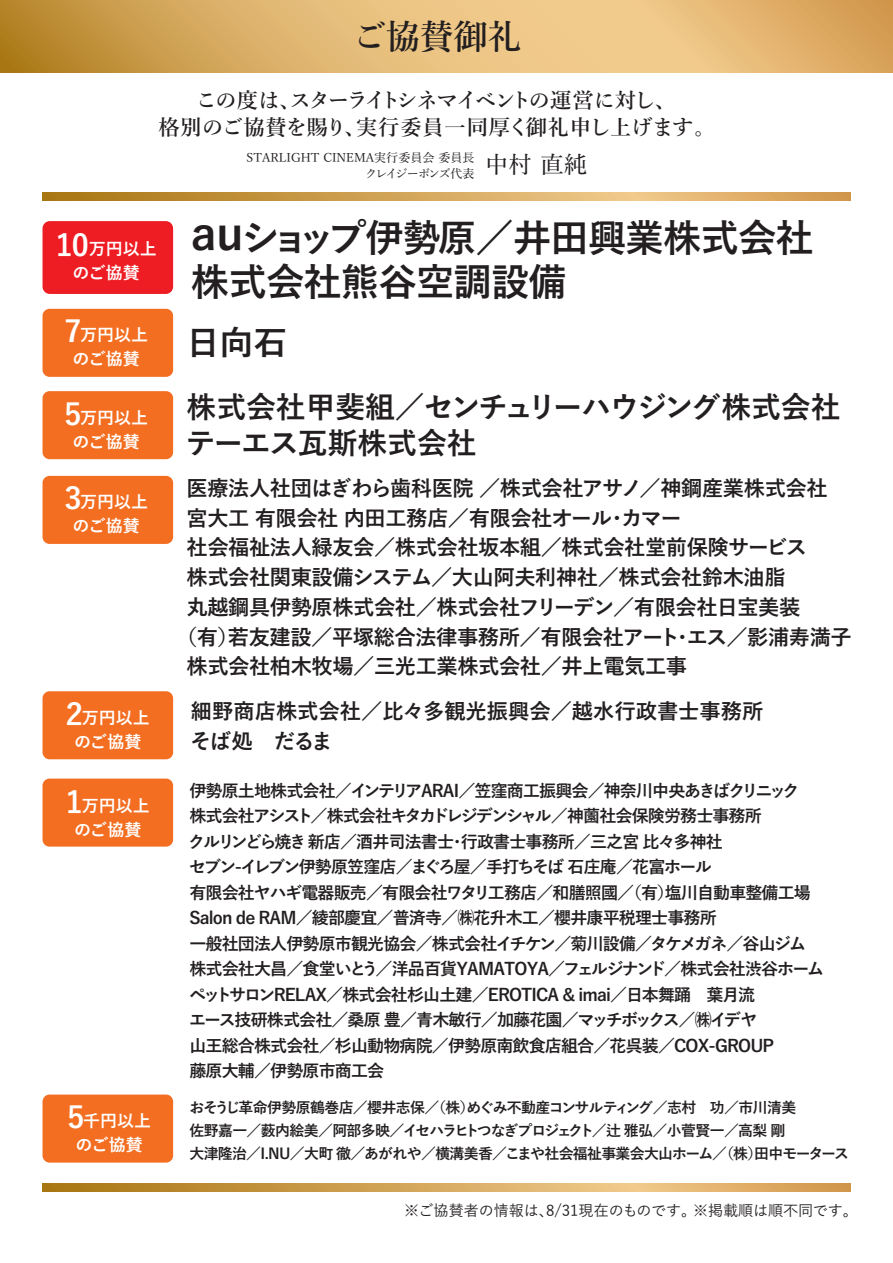
<style>
.page{position:relative;width:893px;height:1263px;background:#fff}
.page>*{position:absolute;margin:0;border:0;box-sizing:border-box;transform-origin:0 0}
.t1{font:700 38.25px/43.7px "Yu Go";letter-spacing:-.02em;color:#231f20}
.t2{font:600 34.05px "Yu Min";color:#231f20}
.t3{font:700 34.05px "Yu Go";color:#231f20}
.t4{font:700 29.7px/36px "Yu Go";color:#231f20}
.t5{font:700 21.3px "Yu Go";letter-spacing:-.02em;color:#231f20}
.t6{font:600 21.3px/27.5px "Yu Min";letter-spacing:-.035em;color:#231f20;text-align:center}
.t7{font:700 21.3px/29.2px "Yu Go";color:#231f20}
.t8{font:700 16.95px/25.5px "Yu Go";letter-spacing:-.05em;color:#231f20}
.t9{font:700 16.95px/24px "Yu Go";color:#fff;text-align:center}
.t10{font:500 15px "Yu Go";letter-spacing:-.005em;color:#231f20}
.t11{font:700 14.85px/23.4px "Yu Go";letter-spacing:-.045em;color:#231f20}
.t12{font:500 12px/15.6px "Yu Min";color:#231f20}
.s1{font-size:29.7px}
.s2{font-size:44.7px}
</style>
<div class="page">
<svg style="left:0;top:0;width:893px;height:72px;background:#deb26c"></svg>
<svg style="left:43px;top:192px;width:807px;height:9px;background:#d0a255"></svg>
<svg style="left:43px;top:1183px;width:807px;height:9px;background:#d0a255"></svg>
<div style="left:43px;top:221px;width:130px;height:73px;background:#ee1d23;border-radius:7px"></div>
<div style="left:43px;top:391px;width:130px;height:68px;background:#f36e21;border-radius:7px"></div>
<div style="left:43px;top:476px;width:130px;height:68px;background:#f36e21;border-radius:7px"></div>
<div style="left:43px;top:691px;width:130px;height:68px;background:#f36e21;border-radius:7px"></div>
<div style="left:43px;top:309px;width:130px;height:68px;background:#f36e21;border-radius:7px"></div>
<div style="left:43px;top:778px;width:130px;height:69px;background:#f36e21;border-radius:7px"></div>
<div style="left:43px;top:1094px;width:130px;height:68px;background:#f36e21;border-radius:7px"></div>
<h2 class="t2" style="left:353px;top:17px;width:171px">ご協賛御礼</h2>
<p class="t6" style="left:158px;top:87px;width:559px">この度は、スターライトシネマイベントの運営に対し、<br>格別のご協賛を賜り、実行委員一同厚く御礼申し上げます。</p>
<p class="t12" style="left:365px;top:149px;width:224px;text-indent:-118px">STARLIGHT CINEMA実行委員会 委員長<br>クレイジーボンズ代表 <sup>中村</sup> <sup>直純</sup></p>
<p class="t9" style="left:56px;top:237px;width:102px"><span class="s1">10</span>万円以上のご協賛</p>
<h1 class="t1" style="left:191px;top:217px;width:624px"><span class="s2">au</span>ショップ伊勢原／井田興業株式会社株式会社熊谷空調設備</h1>
<p class="t9" style="left:64px;top:323px;width:85px"><span class="s1">7</span>万円以上のご協賛</p>
<h2 class="t3" style="left:186px;top:324px;width:103px">日向石</h2>
<p class="t9" style="left:64px;top:406px;width:85px"><span class="s1">5</span>万円以上のご協賛</p>
<p class="t9" style="left:64px;top:490px;width:85px"><span class="s1">3</span>万円以上のご協賛</p>
<p class="t9" style="left:66px;top:706px;width:85px"><span class="s1">2</span>万円以上のご協賛</p>
<h3 class="t4" style="left:186px;top:390px;width:656px">株式会社甲斐組／センチュリーハウジング株式会社テーエス瓦斯株式会社</h3>
<p class="t5" style="left:187px;top:476px;width:642px">医療法人社団はぎわら歯科医院 ／株式会社アサノ／神鋼産業株式会社</p>
<p class="t5" style="left:187px;top:506px;width:497px">宮大工 有限会社 内田工務店／有限会社オール・カマー</p>
<p class="t5" style="left:187px;top:536px;width:622px">社会福祉法人緑友会／株式会社坂本組／株式会社堂前保険サービス</p>
<p class="t5" style="left:187px;top:565px;width:601px">株式会社関東設備システム／大山阿夫利神社／株式会社鈴木油脂</p>
<p class="t5" style="left:187px;top:595px;width:615px">丸越鋼具伊勢原株式会社／株式会社フリーデン／有限会社日宝美装</p>
<p class="t5" style="left:176px;top:625px;width:677px">（有）若友建設／平塚総合法律事務所／有限会社アート・エス／影浦寿満子</p>
<p class="t5" style="left:187px;top:655px;width:502px">株式会社柏木牧場／三光工業株式会社／井上電気工事</p>
<p class="t7" style="left:190px;top:697px;width:575px">細野商店株式会社／比々多観光振興会／越水行政書士事務所そば処　だるま</p>
<p class="t9" style="left:66px;top:794px;width:85px"><span class="s1">1</span>万円以上のご協賛</p>
<p class="t8" style="left:188px;top:778px;width:637px">伊勢原土地株式会社／インテリアARAI／笠窪商工振興会／神奈川中央あきばクリニック<br>株式会社アシスト／株式会社キタカドレジデンシャル／神薗社会保険労務士事務所<br>クルリンどら焼き 新店／酒井司法書士・行政書士事務所／三之宮 比々多神社<br>セブン-イレブン伊勢原笠窪店／まぐろ屋／手打ちそば 石庄庵／花富ホール<br>有限会社ヤハギ電器販売／有限会社ワタリ工務店／和膳照國／（有）塩川自動車整備工場Salon de RAM／綾部慶宜／普済寺／㈱花升木工／櫻井康平税理士事務所<br>一般社団法人伊勢原市観光協会／株式会社イチケン／菊川設備／タケメガネ／谷山ジム株式会社大昌／食堂いとう／洋品百貨YAMATOYA／フェルジナンド／株式会社渋谷ホームペットサロンRELAX／株式会社杉山土建／EROTICA &amp; imai／日本舞踊　葉月流<br>エース技研株式会社／桑原 豊／青木敏行／加藤花園／マッチボックス／㈱イデヤ<br>山王総合株式会社／杉山動物病院／伊勢原南飲食店組合／花呉装／COX-GROUP<br>藤原大輔／伊勢原市商工会</p>
<p class="t9" style="left:67px;top:1109px;width:85px"><span class="s1">5</span>千円以上のご協賛</p>
<p class="t11" style="left:189px;top:1096px;width:661px">おそうじ革命伊勢原鶴巻店／櫻井志保／（株）めぐみ不動産コンサルティング／志村　功／市川清美<br>佐野嘉一／薮内絵美／阿部多映／イセハラヒトつなぎプロジェクト／辻 雅弘／小菅賢一／高梨 剛<br>大津隆治／I.NU／大町 徹／あがれや／横溝美香／こまや社会福祉事業会大山ホーム／（株）田中モータース</p>
<p class="t10" style="left:404px;top:1197px;width:455px">※ご協賛者の情報は、8/31現在のものです。※掲載順は順不同です。</p>
</div>
